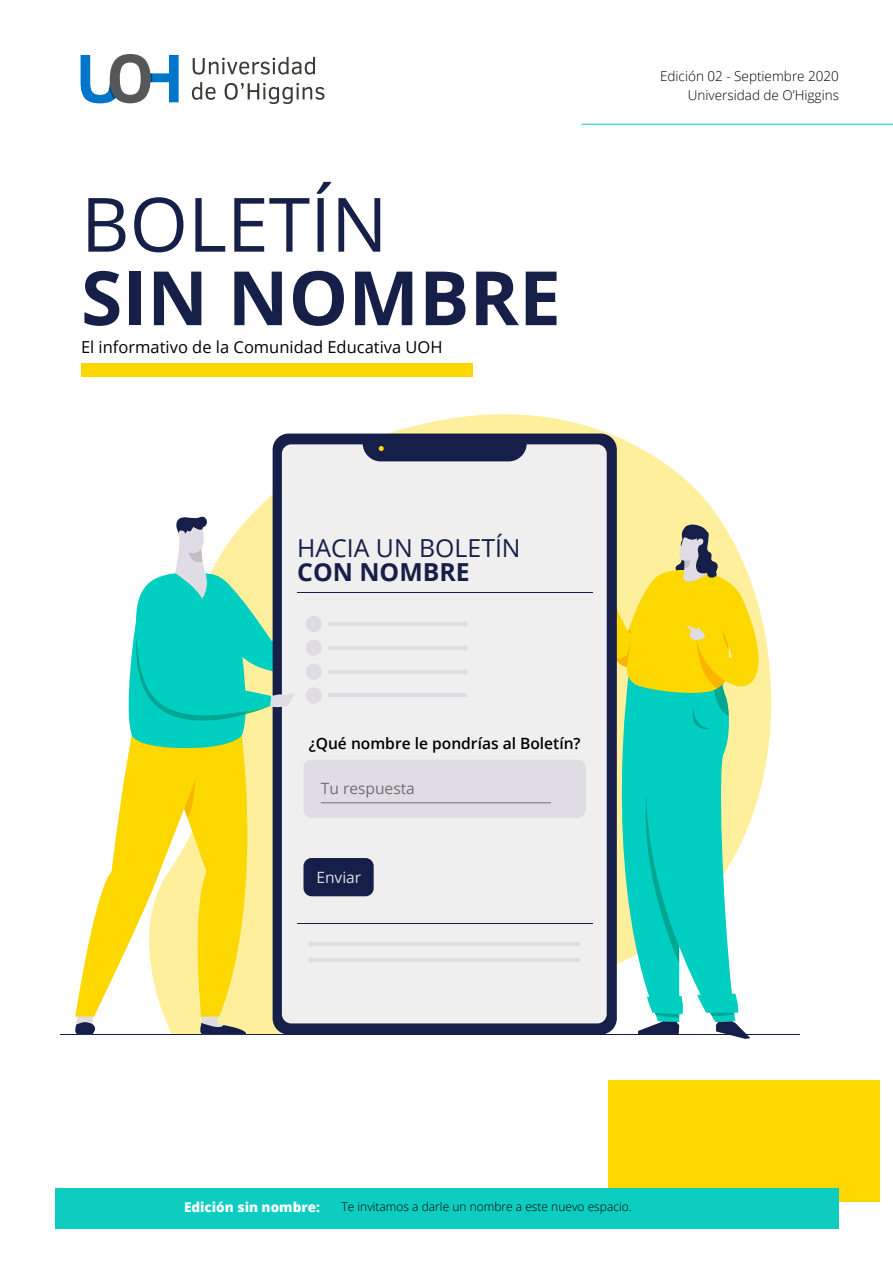
<style>
.page{position:relative;width:893px;height:1263px;background:#fff}
.page>*{position:absolute;margin:0;border:0;box-sizing:border-box;transform-origin:0 0}
.t1{font:700 75px "Open Sans";color:#161f48}
.t2{font:75px "Open Sans";color:#161f48}
.t3{font:24.75px "Open Sans";color:#161f47}
.t4{font:700 24.75px "Open Sans";color:#161f47}
.t5{font:16.5px "Open Sans";color:#000}
.t6{font:600 15.6px "Open Sans";color:#000}
.t7{font:15.6px "Open Sans";color:#000}
.t8{font:15.6px "Open Sans";color:#dfdce3}
.t9{font:300 13.5px/19.5px "Open Sans";color:#000;text-align:right}
.t10{font:800 13.5px "Open Sans";color:#fff}
.t11{font:300 12px "Open Sans";color:#000}
</style>
<div class="page">
<svg style="left:252px;top:414px;width:519px;height:335px"></svg>
<svg style="left:605px;top:524px;width:163px;height:515px"></svg>
<hr style="left:60px;top:1034px;width:740px;height:1px;background:#161f49">
<div style="left:273px;top:434px;width:344px;height:600px;background:#161f49;border-radius:16px"></div>
<div style="left:282px;top:444px;width:325px;height:579px;background:#efefef;border-radius:9px"></div>
<div style="left:363px;top:444px;width:164px;height:17px;background:#161f49"></div>
<hr style="left:297px;top:592px;width:295px;height:1px;background:#161f49">
<hr style="left:297px;top:923px;width:295px;height:1px;background:#161f49">
<hr style="left:310px;top:942px;width:270px;height:3px;background:#dfdce3">
<div style="left:303px;top:760px;width:283px;height:58px;background:#dfdce3;border-radius:8px"></div>
<div style="left:303px;top:858px;width:71px;height:38px;background:#161f49;border-radius:8px"></div>
<hr style="left:310px;top:959px;width:270px;height:3px;background:#dfdce3">
<hr style="left:321px;top:802px;width:230px;height:1px;background:#000">
<hr style="left:328px;top:694px;width:138px;height:3px;background:#dfdce3">
<hr style="left:328px;top:670px;width:138px;height:3px;background:#dfdce3">
<hr style="left:328px;top:646px;width:138px;height:3px;background:#dfdce3">
<hr style="left:328px;top:622px;width:138px;height:3px;background:#dfdce3">
<svg style="left:75px;top:514px;width:274px;height:520px"></svg>
<div style="left:608px;top:1080px;width:271px;height:122px;background:#fdd700"></div>
<div style="left:56px;top:1188px;width:783px;height:41px;background:#0dcdc0"></div>
<hr style="left:581px;top:124px;width:312px;height:1px;background:#0dcdc0">
<div style="left:81px;top:363px;width:391px;height:13px;background:#fdd700"></div>
<svg style="left:81px;top:54px;width:98px;height:49px"></svg>
<svg style="left:193px;top:57px;width:122px;height:18px"></svg>
<svg style="left:192px;top:82px;width:24px;height:18px"></svg>
<svg style="left:225px;top:83px;width:99px;height:21px"></svg>
<h1 class="t2" style="left:81px;top:173px;width:308px">BOLETÍN</h1>
<h1 class="t1" style="left:81px;top:245px;width:481px">SIN NOMBRE</h1>
<p class="t5" style="left:81px;top:336px;width:363px">El informativo de la Comunidad Educativa UOH</p>
<h2 class="t3" style="left:297px;top:531px;width:225px">HACIA UN BOLETÍN</h2>
<h2 class="t4" style="left:297px;top:555px;width:174px">CON NOMBRE</h2>
<p class="t6" style="left:309px;top:732px;width:273px">¿Qué nombre le pondrías al Boletín?</p>
<p class="t7" style="left:321px;top:778px;width:96px">Tu respuesta</p>
<p class="t8" style="left:316px;top:866px;width:46px">Enviar</p>
<p class="t9" style="left:660px;top:66px;width:180px">Edición 02 - Septiembre 2020<br>Universidad de O’Higgins</p>
<p class="t10" style="left:184px;top:1197px;width:137px">Edición sin nombre:</p>
<p class="t11" style="left:342px;top:1198px;width:292px">Te invitamos a darle un nombre a este nuevo espacio.</p>
</div>
